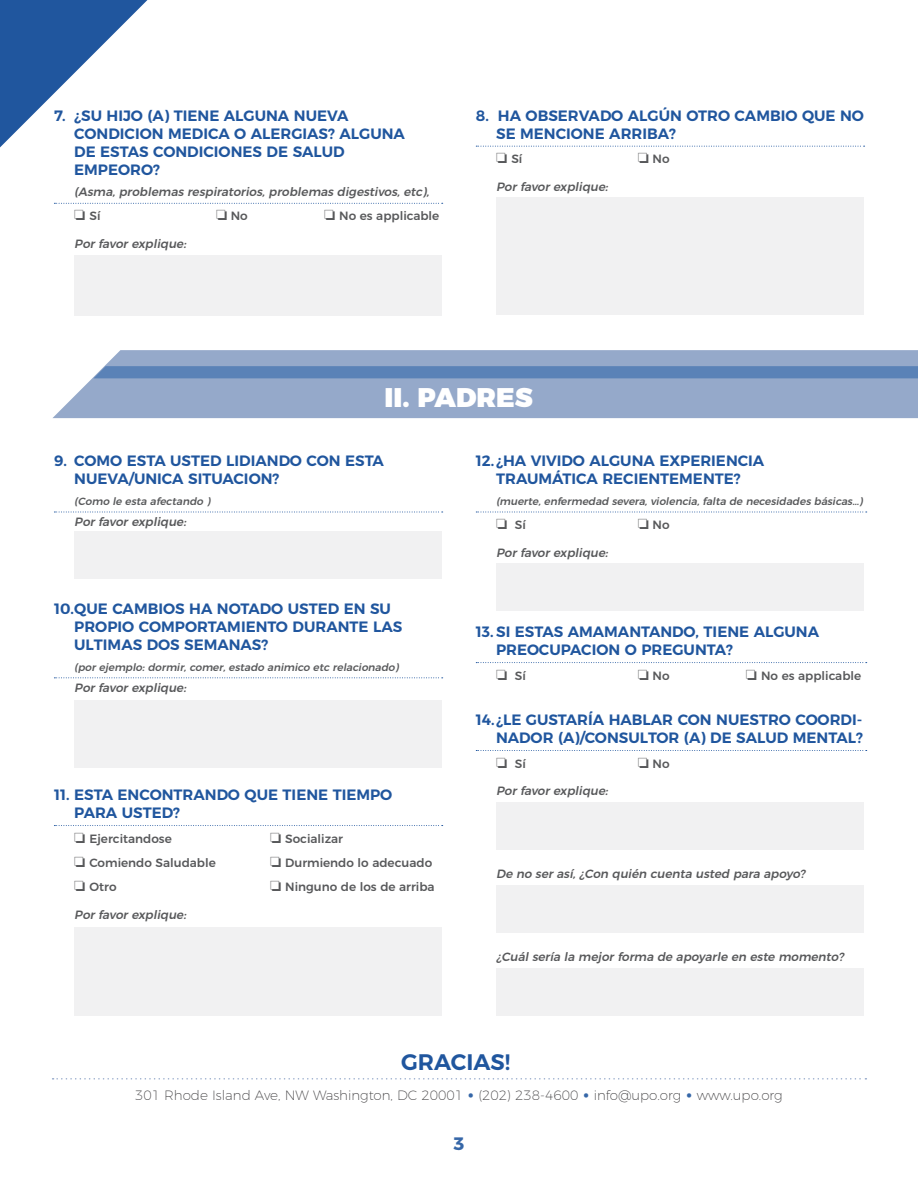
<style>
.page{position:relative;width:918px;height:1188px;background:#fff}
.page>*{position:absolute;margin:0;border:0;box-sizing:border-box;transform-origin:0 0}
.t1{font:900 27px "Montserrat";color:#fff}
.t2{font:600 22.5px "Montserrat";color:#20569e}
.t3{font:700 18px "Montserrat";color:#3667a8}
.t4{font:600 15px/18px "Montserrat";color:#20569e}
.t5{font:200 13.5px "Montserrat";color:#414042}
.t6{font:italic 500 12px/24.2px "Montserrat";letter-spacing:-.03em;color:#58595b}
.t7{font:500 12px "Montserrat";color:#58595b}
.t8{font:italic 500 10.5px "Montserrat";letter-spacing:-.01em;color:#58595b}
.s1{font-style:normal}
.s2{font-weight:700;font-size:16.5px;color:#3667a8}
</style>
<div class="page">
<svg style="left:53px;top:1078px;width:813px;height:2px"></svg>
<div style="left:270px;top:350px;width:648px;height:68px;background:#95a9ca"></div>
<svg style="left:270px;top:366px;width:648px;height:12px;background:#5a82b7"></svg>
<svg style="left:0;top:0;width:270px;height:419px"></svg>
<svg style="left:54px;top:203px;width:389px;height:1px"></svg>
<svg style="left:476px;top:146px;width:389px;height:1px"></svg>
<svg style="left:54px;top:512px;width:389px;height:1px"></svg>
<svg style="left:54px;top:677px;width:389px;height:1px"></svg>
<svg style="left:54px;top:825px;width:389px;height:1px"></svg>
<svg style="left:476px;top:512px;width:391px;height:1px"></svg>
<svg style="left:476px;top:662px;width:391px;height:1px"></svg>
<svg style="left:476px;top:750px;width:391px;height:1px"></svg>
<div style="left:75px;top:255px;width:367px;height:60px;background:#f1f1f2"></div>
<div style="left:496px;top:198px;width:368px;height:117px;background:#f1f1f2"></div>
<div style="left:75px;top:531px;width:367px;height:48px;background:#f1f1f2"></div>
<div style="left:75px;top:700px;width:367px;height:68px;background:#f1f1f2"></div>
<div style="left:75px;top:927px;width:367px;height:88px;background:#f1f1f2"></div>
<div style="left:496px;top:563px;width:368px;height:47px;background:#f1f1f2"></div>
<div style="left:496px;top:802px;width:368px;height:48px;background:#f1f1f2"></div>
<div style="left:496px;top:885px;width:368px;height:47px;background:#f1f1f2"></div>
<div style="left:496px;top:968px;width:368px;height:47px;background:#f1f1f2"></div>
<p class="t4" style="left:74px;top:106px;width:332px;text-indent:-20px">7. ¿SU HIJO (A) TIENE ALGUNA NUEVA<br>CONDICION MEDICA O ALERGIAS? ALGUNA<br>DE ESTAS CONDICIONES DE SALUD<br>EMPEORO?</p>
<p class="t6" style="left:74px;top:179px;width:359px">(Asma,problemas respiratorios,problemas digestivos,etc), ❏ <span class="s1">Sí</span></p>
<p class="t7" style="left:216px;top:206px;width:33px">❏ No</p>
<p class="t7" style="left:324px;top:206px;width:117px">❏ No es applicable</p>
<p class="t6" style="left:74px;top:231px;width:116px">Porfavorexplique:</p>
<p class="t4" style="left:496px;top:106px;width:369px;text-indent:-20px">8. HA OBSERVADO ALGÚN OTRO CAMBIO QUE NO<br>SE MENCIONE ARRIBA?</p>
<p class="t7" style="left:496px;top:149px;width:28px">❏ Sí</p>
<p class="t7" style="left:638px;top:149px;width:33px">❏ No</p>
<p class="t6" style="left:496px;top:174px;width:116px">Porfavorexplique:</p>
<h1 class="t1" style="left:384px;top:375px;width:150px">II. PADRES</h1>
<p class="t4" style="left:74px;top:450px;width:311px;text-indent:-20px">9. COMO ESTA USTED LIDIANDO CON ESTA<br>NUEVA/UNICA SITUACION?</p>
<p class="t8" style="left:74px;top:493px;width:140px">(Como le esta afectando )</p>
<p class="t6" style="left:74px;top:509px;width:116px">Porfavorexplique:</p>
<p class="t4" style="left:74px;top:598px;width:330px;text-indent:-20px">10.QUE CAMBIOS HA NOTADO USTED EN SU<br>PROPIO COMPORTAMIENTO DURANTE LAS<br>ULTIMAS DOS SEMANAS?</p>
<p class="t8" style="left:74px;top:659px;width:329px">(porejemplo:dormir,comer,estado animico etc relacionado)</p>
<p class="t6" style="left:74px;top:674px;width:116px">Porfavorexplique:</p>
<p class="t4" style="left:74px;top:785px;width:320px;text-indent:-20px">11. ESTA ENCONTRANDO QUE TIENE TIEMPO<br>PARA USTED?</p>
<p class="t7" style="left:74px;top:829px;width:99px">❏ Ejercitandose</p>
<p class="t7" style="left:270px;top:829px;width:75px">❏ Socializar</p>
<p class="t7" style="left:74px;top:853px;width:143px">❏ Comiendo Saludable</p>
<p class="t7" style="left:270px;top:853px;width:164px">❏ Durmiendo lo adecuado</p>
<p class="t7" style="left:74px;top:877px;width:44px">❏ Otro</p>
<p class="t7" style="left:270px;top:877px;width:166px">❏ Ninguno de los de arriba</p>
<p class="t6" style="left:74px;top:902px;width:116px">Porfavorexplique:</p>
<p class="t4" style="left:476px;top:450px;width:290px;text-align:center">12.¿HA VIVIDO ALGUNA EXPERIENCIA<br>TRAUMÁTICA RECIENTEMENTE?</p>
<p class="t8" style="left:496px;top:493px;width:371px">(muerte,enfermedad severa,violencia,falta de necesidades básicas…)</p>
<p class="t7" style="left:496px;top:515px;width:31px">❏ Sí</p>
<p class="t7" style="left:638px;top:515px;width:33px">❏ No</p>
<p class="t6" style="left:496px;top:540px;width:116px">Porfavorexplique:</p>
<p class="t4" style="left:496px;top:622px;width:325px;text-indent:-20px">13. SI ESTAS AMAMANTANDO, TIENE ALGUNA<br>PREOCUPACION O PREGUNTA?</p>
<p class="t7" style="left:496px;top:666px;width:31px">❏ Sí</p>
<p class="t7" style="left:638px;top:666px;width:33px">❏ No</p>
<p class="t7" style="left:746px;top:666px;width:117px">❏ No es applicable</p>
<p class="t4" style="left:476px;top:710px;width:389px;text-align:right">14.¿LE GUSTARÍA HABLAR CON NUESTRO COORDI-<br>NADOR (A)/CONSULTOR (A) DE SALUD MENTAL?</p>
<p class="t7" style="left:496px;top:754px;width:31px">❏ Sí</p>
<p class="t7" style="left:638px;top:754px;width:33px">❏ No</p>
<p class="t6" style="left:496px;top:778px;width:116px">Porfavorexplique:</p>
<p class="t6" style="left:496px;top:861px;width:314px">De no serasí,¿Con quién cuenta usted para apoyo?</p>
<p class="t6" style="left:496px;top:944px;width:352px">¿Cuálsería la mejorforma de apoyarle en este momento?</p>
<h2 class="t2" style="left:401px;top:1044px;width:111px">GRACIAS!</h2>
<p class="t5" style="left:135px;top:1085px;width:649px">301 Rhode Island Ave, NW Washington, DC 20001 <span class="s2">•</span> (202) 238-4600 <span class="s2">•</span> info@upo.org <span class="s2">•</span> www.upo.org</p>
<p class="t3" style="left:453px;top:1129px;width:13px">3</p>
</div>
